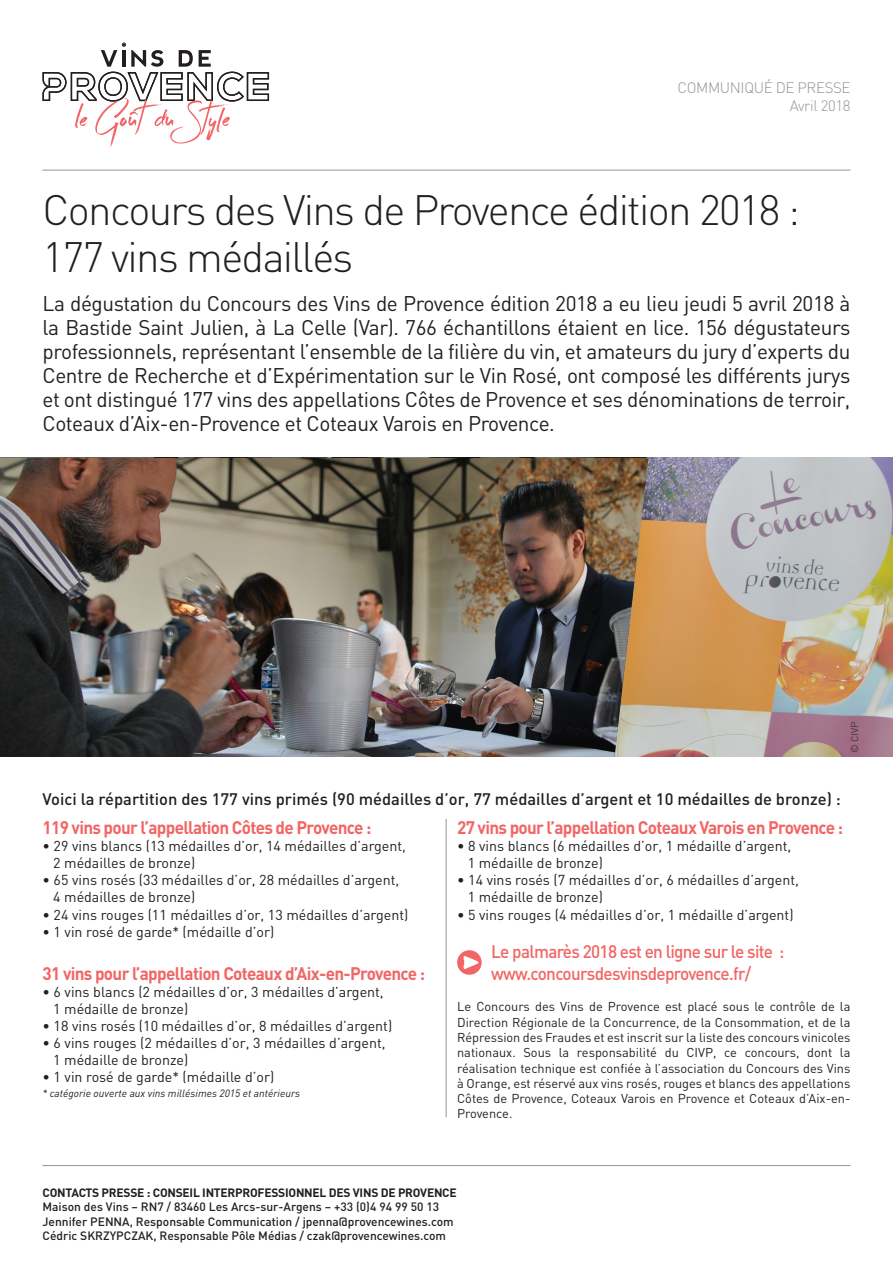
<style>
.page{position:relative;width:893px;height:1263px;background:#fff}
.page>*{position:absolute;margin:0;border:0;box-sizing:border-box;transform-origin:0 0}
.t1{font:300 42px/46.5px "DIN";letter-spacing:-.04em;color:#231f20}
.t2{font:21px/24px "DIN";letter-spacing:-.02em;color:#231f20;text-align:justify}
.t3{font:700 18px "DIN";letter-spacing:-.04em;color:#f16665;scale:.95 1}
.t4{font:500 18px "DIN";letter-spacing:-.04em;color:#f16665;scale:.95 1}
.t5{font:500 16.5px "DIN";color:#231f20}
.t6{font:300 15px "DIN";letter-spacing:-.025em;color:#939598}
.t7{font:14.25px "DIN";color:#231f20}
.t8{font:12.75px/15.3px "DIN";color:#231f20;text-align:justify}
.t9{font:500 12px "DIN";color:#231f20}
.t10{font:700 12px "DIN";letter-spacing:-.02em;color:#231f20}
.t11{font:italic 10.5px "DIN";color:#231f20}
.t12{font:300 9.75px "DIN";color:#231f20}
</style>
<div class="page">
<hr style="left:43px;top:170px;width:807px;height:1px;background:#939598">
<hr style="left:43px;top:1165px;width:807px;height:1px;background:#939598">
<hr style="left:446px;top:819px;width:1px;height:298px;background:#939598">
<svg style="left:43px;top:43px;width:226px;height:105px"></svg>
<img style="left:648px;top:458px;width:245px;height:299px">
<img style="left:0;top:458px;width:648px;height:299px">
<div style="left:457px;top:950px;width:25px;height:25px;background:#f16665;border-radius:50%"></div>
<svg style="left:463px;top:956px;width:16px;height:13px"></svg>
<p class="t6" style="left:677px;top:78px;width:174px">COMMUNIQUÉ DE PRESSE</p>
<p class="t6" style="left:790px;top:96px;width:62px">Avril 2018</p>
<p class="t1" style="left:43px;top:186px;width:759px">Concours des Vins de Provence édition 2018 :<br>177 vins médaillés</p>
<p class="t2" style="left:43px;top:290px;width:809px">La dégustation du Concours des Vins de Provence édition 2018 a eu lieu jeudi 5 avril 2018 à la Bastide Saint Julien, à La Celle (Var). 766 échantillons étaient en lice. 156 dégustateurs professionnels, représentant l’ensemble de la filière du vin, et amateurs du jury d’experts du Centre de Recherche et d’Expérimentation sur le Vin Rosé, ont composé les différents jurys et ont distingué 177 vins des appellations Côtes de Provence et ses dénominations de terroir, Coteaux d’Aix-en-Provence et Coteaux Varois en Provence.</p>
<p class="t12" style="left:849px;top:753px;width:33px;rotate:-90deg">© CIVP</p>
<p class="t5" style="left:43px;top:789px;width:800px">Voici la répartition des 177 vins primés (90 médailles d’or, 77 médailles d’argent et 10 médailles de bronze) :</p>
<p class="t3" style="left:43px;top:816px;width:348px">119 vins pour l’appellation Côtes de Provence :</p>
<p class="t7" style="left:43px;top:837px;width:365px">• 29 vins blancs (13 médailles d’or, 14 médailles d’argent,</p>
<p class="t7" style="left:53px;top:854px;width:144px">2 médailles de bronze)</p>
<p class="t7" style="left:43px;top:871px;width:358px">• 65 vins rosés (33 médailles d’or, 28 médailles d’argent,</p>
<p class="t7" style="left:53px;top:888px;width:144px">4 médailles de bronze)</p>
<p class="t7" style="left:43px;top:905px;width:367px">• 24 vins rouges (11 médailles d’or, 13 médailles d’argent)</p>
<p class="t7" style="left:43px;top:922px;width:233px">• 1 vin rosé de garde* (médaille d’or)</p>
<p class="t3" style="left:43px;top:961px;width:404px">31 vins pour l’appellation Coteaux d’Aix-en-Provence :</p>
<p class="t7" style="left:43px;top:983px;width:343px">• 6 vins blancs (2 médailles d’or, 3 médailles d’argent,</p>
<p class="t7" style="left:53px;top:1000px;width:137px">1 médaille de bronze)</p>
<p class="t7" style="left:43px;top:1017px;width:351px">• 18 vins rosés (10 médailles d’or, 8 médailles d’argent)</p>
<p class="t7" style="left:43px;top:1034px;width:345px">• 6 vins rouges (2 médailles d’or, 3 médailles d’argent,</p>
<p class="t7" style="left:53px;top:1051px;width:137px">1 médaille de bronze)</p>
<p class="t7" style="left:43px;top:1068px;width:233px">• 1 vin rosé de garde* (médaille d’or)</p>
<p class="t11" style="left:43px;top:1087px;width:259px">* catégorie ouverte aux vins millésimes 2015 et antérieurs</p>
<p class="t3" style="left:457px;top:816px;width:408px">27 vins pour l’appellation Coteaux Varois en Provence :</p>
<p class="t7" style="left:457px;top:837px;width:336px">• 8 vins blancs (6 médailles d’or, 1 médaille d’argent,</p>
<p class="t7" style="left:468px;top:854px;width:137px">1 médaille de bronze)</p>
<p class="t7" style="left:457px;top:871px;width:343px">• 14 vins rosés (7 médailles d’or, 6 médailles d’argent,</p>
<p class="t7" style="left:468px;top:888px;width:137px">1 médaille de bronze)</p>
<p class="t7" style="left:457px;top:905px;width:338px">• 5 vins rouges (4 médailles d’or, 1 médaille d’argent)</p>
<p class="t4" style="left:491px;top:940px;width:310px">Le palmarès 2018 est en ligne sur le site :</p>
<p class="t4" style="left:491px;top:962px;width:275px">www.concoursdesvinsdeprovence.fr/</p>
<p class="t8" style="left:457px;top:999px;width:395px">Le Concours des Vins de Provence est placé sous le contrôle de la Direction Régionale de la Concurrence, de la Consommation, et de la Répression des Fraudes et est inscrit sur la liste des concours vinicoles nationaux. Sous la responsabilité du CIVP, ce concours, dont la réalisation technique est confiée à l’association du Concours des Vins à Orange, est réservé aux vins rosés, rouges et blancs des appellations Côtes de Provence, Coteaux Varois en Provence et Coteaux d’Aix-en-Provence.</p>
<p class="t10" style="left:43px;top:1184px;width:416px">CONTACTS PRESSE : CONSEIL INTERPROFESSIONNEL DES VINS DE PROVENCE</p>
<p class="t9" style="left:43px;top:1199px;width:398px">Maison des Vins – RN7 / 83460 Les Arcs-sur-Argens – +33 (0)4 94 99 50 13</p>
<p class="t9" style="left:43px;top:1213px;width:413px">Jennifer PENNA, Responsable Communication / jpenna@provencewines.com</p>
<p class="t9" style="left:43px;top:1228px;width:405px">Cédric SKRZYPCZAK, Responsable Pôle Médias / czak@provencewines.com</p>
</div>
